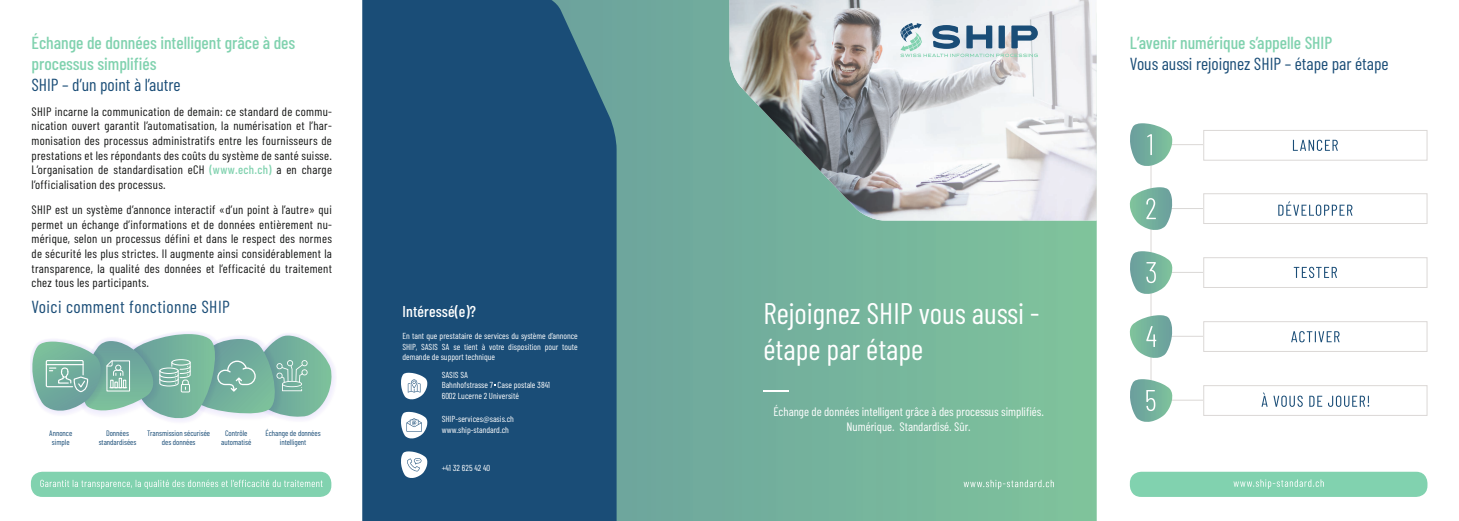
<style>
.page{position:relative;width:1459px;height:521px;background:#fff}
.page>*{position:absolute;margin:0;border:0;box-sizing:border-box;transform-origin:0 0}
.t1{font:29.75px "Barlow Condensed";color:#fff}
.t2{font:500 17.5px/21px "Barlow Condensed";color:#81d2af}
.t3{font:17.5px "Barlow Condensed";color:#1a4d77}
.t4{font:17.5px "Barlow Condensed";letter-spacing:.025em;color:#1a4d77}
.t5{font:500 15.75px "Barlow Condensed";letter-spacing:.01em;color:#fff}
.t6{font:12.25px/14.7px "Barlow Condensed";letter-spacing:.025em;color:#131413;text-align:justify}
.t7{font:12.25px "Barlow Condensed";color:#fff}
.t8{font:8.75px/10.5px "Barlow Condensed";color:#fff;text-align:justify}
.t9{font:7.88px "Barlow Condensed";color:#1a4d77}
.s1{font-weight:500;color:#81d2af}
</style>
<div class="page">
<svg style="left:616px;top:0;width:480px;height:521px;background:#74b29c"></svg>
<div style="left:362px;top:0;width:254px;height:521px;background:#1a4d77"></div>
<img style="left:729px;top:0;width:367px;height:220px">
<svg style="left:763px;top:390px;width:26px;height:1px"></svg>
<svg style="left:401px;top:451px;width:26px;height:27px"></svg>
<svg style="left:401px;top:412px;width:26px;height:26px"></svg>
<svg style="left:401px;top:373px;width:26px;height:26px"></svg>
<svg style="left:963px;top:480px;width:91px;height:9px"></svg>
<svg style="left:900px;top:23px;width:137px;height:34px"></svg>
<hr style="left:1150px;top:161px;width:1px;height:244px;background:#dbd8d6">
<hr style="left:1170px;top:144px;width:36px;height:1px;background:#dbd8d6">
<hr style="left:1170px;top:208px;width:36px;height:1px;background:#dbd8d6">
<hr style="left:1170px;top:272px;width:36px;height:1px;background:#dbd8d6">
<hr style="left:1170px;top:336px;width:36px;height:1px;background:#dbd8d6">
<hr style="left:1170px;top:400px;width:36px;height:1px;background:#dbd8d6">
<div style="left:1203px;top:130px;width:223px;height:30px;background:#fff"></div>
<div style="left:1203px;top:130px;width:224px;height:31px;border:1px solid #dbd8d6"></div>
<div style="left:1203px;top:194px;width:223px;height:29px;background:#fff"></div>
<div style="left:1203px;top:193px;width:224px;height:31px;border:1px solid #dbd8d6"></div>
<div style="left:1203px;top:258px;width:223px;height:29px;background:#fff"></div>
<div style="left:1203px;top:257px;width:224px;height:31px;border:1px solid #dbd8d6"></div>
<div style="left:1203px;top:322px;width:223px;height:29px;background:#fff"></div>
<div style="left:1203px;top:321px;width:224px;height:31px;border:1px solid #dbd8d6"></div>
<div style="left:1203px;top:386px;width:223px;height:29px;background:#fff"></div>
<div style="left:1203px;top:385px;width:224px;height:31px;border:1px solid #dbd8d6"></div>
<svg style="left:1130px;top:123px;width:42px;height:43px"></svg>
<svg style="left:1129px;top:187px;width:43px;height:43px"></svg>
<svg style="left:1130px;top:251px;width:42px;height:43px"></svg>
<svg style="left:1129px;top:315px;width:43px;height:43px"></svg>
<svg style="left:1130px;top:379px;width:42px;height:43px"></svg>
<div style="left:1129px;top:472px;width:298px;height:25px;background:#81d2af;border-radius:11px"></div>
<svg style="left:1233px;top:479px;width:90px;height:10px"></svg>
<svg style="left:1292px;top:140px;width:45px;height:11px"></svg>
<svg style="left:1278px;top:201px;width:74px;height:15px"></svg>
<svg style="left:1293px;top:267px;width:44px;height:11px"></svg>
<svg style="left:1291px;top:331px;width:48px;height:11px"></svg>
<svg style="left:1261px;top:393px;width:108px;height:14px"></svg>
<svg style="left:30px;top:332px;width:305px;height:90px"></svg>
<div style="left:31px;top:472px;width:300px;height:25px;background:#81d2af;border-radius:11px"></div>
<svg style="left:40px;top:480px;width:283px;height:9px"></svg>
<p class="t2" style="left:32px;top:32px;width:265px">Échange de données intelligent grâce à des processus simplifiés</p>
<p class="t3" style="left:32px;top:74px;width:151px">SHIP – d’un point à l’autre</p>
<p class="t6" style="left:32px;top:104px;width:302px">SHIP incarne la communication de demain: ce standard de commu&shy;nication ouvert garantit l’automatisation, la numérisation et l’har&shy;monisation des processus administratifs entre les fournisseurs de prestations et les répondants des coûts du système de santé suisse.<br>L’organisation de standardisation eCH <span class="s1">(www.ech.ch)</span> a en charge l’officialisation des processus.</p>
<p class="t6" style="left:32px;top:202px;width:302px">SHIP est un système d’annonce interactif «d’un point à l’autre» qui permet un échange d’informations et de données entièrement nu&shy;mérique, selon un processus défini et dans le respect des normes de sécurité les plus strictes. Il augmente ainsi considérablement la transparence, la qualité des données et l’efficacité du traitement chez tous les participants.</p>
<p class="t4" style="left:32px;top:296px;width:200px">Voici comment fonctionne SHIP</p>
<p class="t9" style="left:49px;top:428px;width:25px">Annonce</p>
<p class="t9" style="left:52px;top:437px;width:19px">simple</p>
<p class="t9" style="left:106px;top:428px;width:24px">Données</p>
<p class="t9" style="left:99px;top:437px;width:39px">standardisées</p>
<p class="t9" style="left:147px;top:428px;width:65px">Transmission sécurisée</p>
<p class="t9" style="left:162px;top:437px;width:35px">des données</p>
<p class="t9" style="left:225px;top:428px;width:24px">Contrôle</p>
<p class="t9" style="left:221px;top:437px;width:32px">automatisé</p>
<p class="t9" style="left:265px;top:428px;width:57px">Échange de données</p>
<p class="t9" style="left:280px;top:437px;width:28px">intelligent</p>
<p class="t5" style="left:402px;top:302px;width:75px">Intéressé(e)?</p>
<p class="t8" style="left:402px;top:330px;width:177px">En tant que prestataire de services du système d’annonce SHIP, SASIS SA se tient à votre disposition pour toute demande de support technique</p>
<p class="t8" style="left:442px;top:369px;width:28px">SASIS SA</p>
<p class="t8" style="left:442px;top:380px;width:110px">Bahnhofstrasse 7 Case postale 3841</p>
<p class="t8" style="left:442px;top:390px;width:79px">6002 Lucerne 2 Université</p>
<p class="t8" style="left:442px;top:413px;width:74px">SHIP-services@sasis.ch</p>
<p class="t8" style="left:442px;top:424px;width:69px">www.ship-standard.ch</p>
<p class="t8" style="left:442px;top:462px;width:50px">+41 32 625 42 40</p>
<p class="t2" style="left:1130px;top:32px;width:204px">L’avenir numérique s’appelle SHIP</p>
<p class="t3" style="left:1130px;top:53px;width:260px">Vous aussi rejoignez SHIP – étape par étape</p>
<p class="t1" style="left:763px;top:295px;width:277px">Rejoignez SHIP vous aussi -</p>
<p class="t1" style="left:763px;top:330px;width:161px">étape par étape</p>
<p class="t7" style="left:773px;top:404px;width:272px">Échange de données intelligent grâce à des processus simplifiés.</p>
<p class="t7" style="left:846px;top:419px;width:126px">Numérique. Standardisé. Sûr.</p>
</div>
